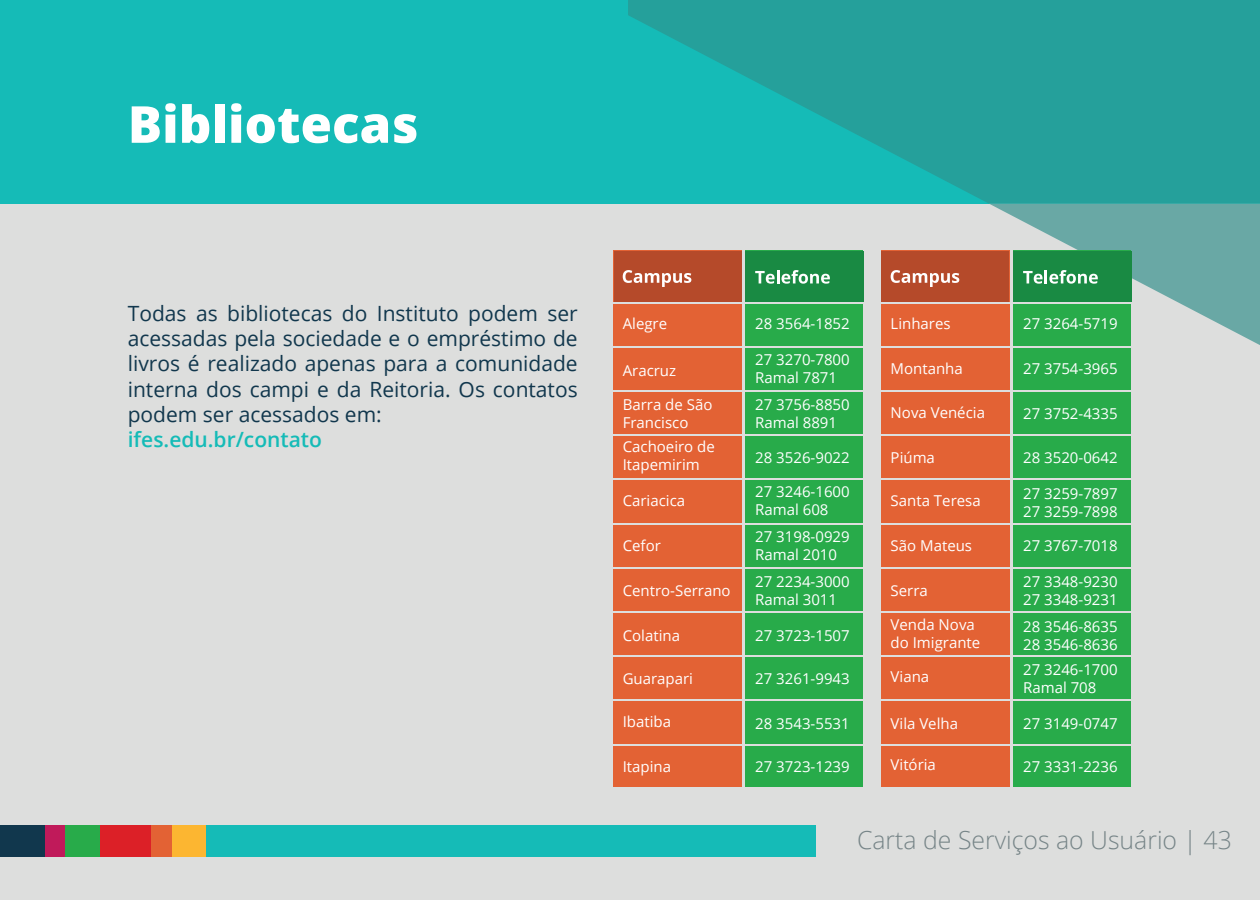
<style>
.page{position:relative;width:1260px;height:900px;background:#dddedd}
.page>*{position:absolute;margin:0;border:0;box-sizing:border-box;transform-origin:0 0}
.t1{font:800 51px "Open Sans";color:#fff}
.t2{font:300 24.75px "Open Sans";color:#768487}
.t3{font:21px/25.2px "Open Sans";color:#11374d;text-align:justify}
.t4{font:600 21px "Open Sans";color:#15bbb7}
.t5{font:15px/18px "Open Sans";color:#fff}
</style>
<div class="page">
<div style="left:0;top:0;width:1260px;height:203px;background:#15bbb7"></div>
<svg style="left:628px;top:0;width:632px;height:203px;fill:#25a09b"></svg>
<div style="left:0;top:825px;width:816px;height:32px;background:#15bbb7"></div>
<div style="left:123px;top:825px;width:83px;height:32px;background:#fcb631"></div>
<div style="left:118px;top:825px;width:54px;height:32px;background:#e36234"></div>
<div style="left:96px;top:825px;width:54px;height:32px;background:#dc2027"></div>
<div style="left:33px;top:825px;width:66px;height:32px;background:#28ab4a"></div>
<div style="left:0;top:825px;width:54px;height:32px;background:#11374d"></div>
<div style="left:45px;top:825px;width:20px;height:32px;background:#c01a5a"></div>
<div style="left:727px;top:251px;width:136px;height:536px;background:#28ab4a"></div>
<div style="left:727px;top:251px;width:136px;height:52px;background:#198a43"></div>
<svg style="left:755px;top:270px;width:75px;height:14px"></svg>
<div style="left:614px;top:251px;width:129px;height:536px;background:#e36234"></div>
<div style="left:614px;top:251px;width:128px;height:52px;background:#b54a2a"></div>
<hr style="left:607px;top:346px;width:262px;height:2px;background:#dddedd">
<hr style="left:607px;top:302px;width:262px;height:2px;background:#dddedd">
<hr style="left:607px;top:390px;width:262px;height:2px;background:#dddedd">
<hr style="left:607px;top:434px;width:262px;height:2px;background:#dddedd">
<hr style="left:607px;top:479px;width:262px;height:1px;background:#dddedd">
<hr style="left:607px;top:523px;width:262px;height:2px;background:#dddedd">
<hr style="left:607px;top:567px;width:262px;height:2px;background:#dddedd">
<hr style="left:607px;top:611px;width:262px;height:2px;background:#dddedd">
<hr style="left:607px;top:655px;width:262px;height:2px;background:#dddedd">
<hr style="left:607px;top:699px;width:262px;height:2px;background:#dddedd">
<hr style="left:607px;top:744px;width:262px;height:2px;background:#dddedd">
<svg style="left:623px;top:270px;width:68px;height:17px"></svg>
<hr style="left:742px;top:247px;width:2px;height:542px;background:#dddedd">
<div style="left:995px;top:251px;width:136px;height:536px;background:#28ab4a"></div>
<svg style="left:989px;top:203px;width:271px;height:142px"></svg>
<div style="left:881px;top:251px;width:130px;height:536px;background:#e36234"></div>
<div style="left:881px;top:251px;width:128px;height:52px;background:#b54a2a"></div>
<hr style="left:875px;top:346px;width:262px;height:2px;background:#dddedd">
<hr style="left:875px;top:302px;width:262px;height:2px;background:#dddedd">
<hr style="left:875px;top:390px;width:262px;height:2px;background:#dddedd">
<hr style="left:875px;top:434px;width:262px;height:2px;background:#dddedd">
<hr style="left:875px;top:479px;width:262px;height:1px;background:#dddedd">
<hr style="left:875px;top:523px;width:262px;height:2px;background:#dddedd">
<hr style="left:875px;top:567px;width:262px;height:2px;background:#dddedd">
<hr style="left:875px;top:611px;width:262px;height:2px;background:#dddedd">
<hr style="left:875px;top:655px;width:262px;height:2px;background:#dddedd">
<hr style="left:875px;top:699px;width:262px;height:2px;background:#dddedd">
<hr style="left:875px;top:744px;width:262px;height:2px;background:#dddedd">
<svg style="left:891px;top:270px;width:68px;height:17px"></svg>
<hr style="left:1010px;top:247px;width:2px;height:542px;background:#dddedd">
<h1 class="t1" style="left:128px;top:85px;width:292px">Bibliotecas</h1>
<h3 class="t3" style="left:128px;top:300px;width:452px">Todas as bibliotecas do Instituto podem ser acessadas pela sociedade e o empréstimo de livros é realizado apenas para a comunidade interna dos campi e da Reitoria. Os contatos podem ser acessados em:</h3>
<h3 class="t4" style="left:128px;top:425px;width:196px">ifes.edu.br/contato</h3>
<p class="t5" style="left:623px;top:315px;width:46px">Alegre</p>
<p class="t5" style="left:623px;top:361px;width:55px">Aracruz</p>
<p class="t5" style="left:623px;top:396px;width:91px">Barra de São<br>Francisco</p>
<p class="t5" style="left:623px;top:437px;width:94px">Cachoeiro de<br>Itapemirim</p>
<p class="t5" style="left:623px;top:491px;width:64px">Cariacica</p>
<p class="t5" style="left:623px;top:536px;width:40px">Cefor</p>
<p class="t5" style="left:623px;top:581px;width:109px">Centro-Serrano</p>
<p class="t5" style="left:623px;top:626px;width:59px">Colatina</p>
<p class="t5" style="left:623px;top:669px;width:72px">Guarapari</p>
<p class="t5" style="left:623px;top:712px;width:50px">Ibatiba</p>
<p class="t5" style="left:623px;top:757px;width:50px">Itapina</p>
<p class="t5" style="left:755px;top:315px;width:96px">28 3564-1852</p>
<p class="t5" style="left:755px;top:351px;width:96px">27 3270-7800<br>Ramal 7871</p>
<p class="t5" style="left:755px;top:396px;width:96px">27 3756-8850<br>Ramal 8891</p>
<p class="t5" style="left:755px;top:448px;width:96px">28 3526-9022</p>
<p class="t5" style="left:755px;top:482px;width:96px">27 3246-1600<br>Ramal 608</p>
<p class="t5" style="left:755px;top:527px;width:96px">27 3198-0929<br>Ramal 2010</p>
<p class="t5" style="left:755px;top:572px;width:96px">27 2234-3000<br>Ramal 3011</p>
<p class="t5" style="left:755px;top:626px;width:96px">27 3723-1507</p>
<p class="t5" style="left:755px;top:669px;width:96px">27 3261-9943</p>
<p class="t5" style="left:755px;top:714px;width:96px">28 3543-5531</p>
<p class="t5" style="left:755px;top:757px;width:96px">27 3723-1239</p>
<p class="t5" style="left:891px;top:315px;width:62px">Linhares</p>
<p class="t5" style="left:891px;top:360px;width:74px">Montanha</p>
<p class="t5" style="left:891px;top:403px;width:96px">Nova Venécia</p>
<p class="t5" style="left:891px;top:448px;width:46px">Piúma</p>
<p class="t5" style="left:891px;top:491px;width:92px">Santa Teresa</p>
<p class="t5" style="left:891px;top:536px;width:83px">São Mateus</p>
<p class="t5" style="left:891px;top:581px;width:39px">Serra</p>
<p class="t5" style="left:891px;top:615px;width:91px">Venda Nova do Imigrante</p>
<p class="t5" style="left:891px;top:667px;width:40px">Viana</p>
<p class="t5" style="left:891px;top:714px;width:69px">Vila Velha</p>
<p class="t5" style="left:891px;top:756px;width:47px">Vitória</p>
<p class="t5" style="left:1023px;top:315px;width:96px">27 3264-5719</p>
<p class="t5" style="left:1023px;top:360px;width:96px">27 3754-3965</p>
<p class="t5" style="left:1023px;top:405px;width:96px">27 3752-4335</p>
<p class="t5" style="left:1023px;top:448px;width:96px">28 3520-0642</p>
<p class="t5" style="left:1023px;top:484px;width:96px">27 3259-7897<br>27 3259-7898</p>
<p class="t5" style="left:1023px;top:536px;width:96px">27 3767-7018</p>
<p class="t5" style="left:1023px;top:572px;width:96px">27 3348-9230<br>27 3348-9231</p>
<p class="t5" style="left:1023px;top:617px;width:96px">28 3546-8635<br>28 3546-8636</p>
<p class="t5" style="left:1023px;top:660px;width:96px">27 3246-1700<br>Ramal 708</p>
<p class="t5" style="left:1023px;top:714px;width:96px">27 3149-0747</p>
<p class="t5" style="left:1023px;top:757px;width:96px">27 3331-2236</p>
<h2 class="t2" style="left:857px;top:823px;width:376px">Carta de Serviços ao Usuário | 43</h2>
</div>
